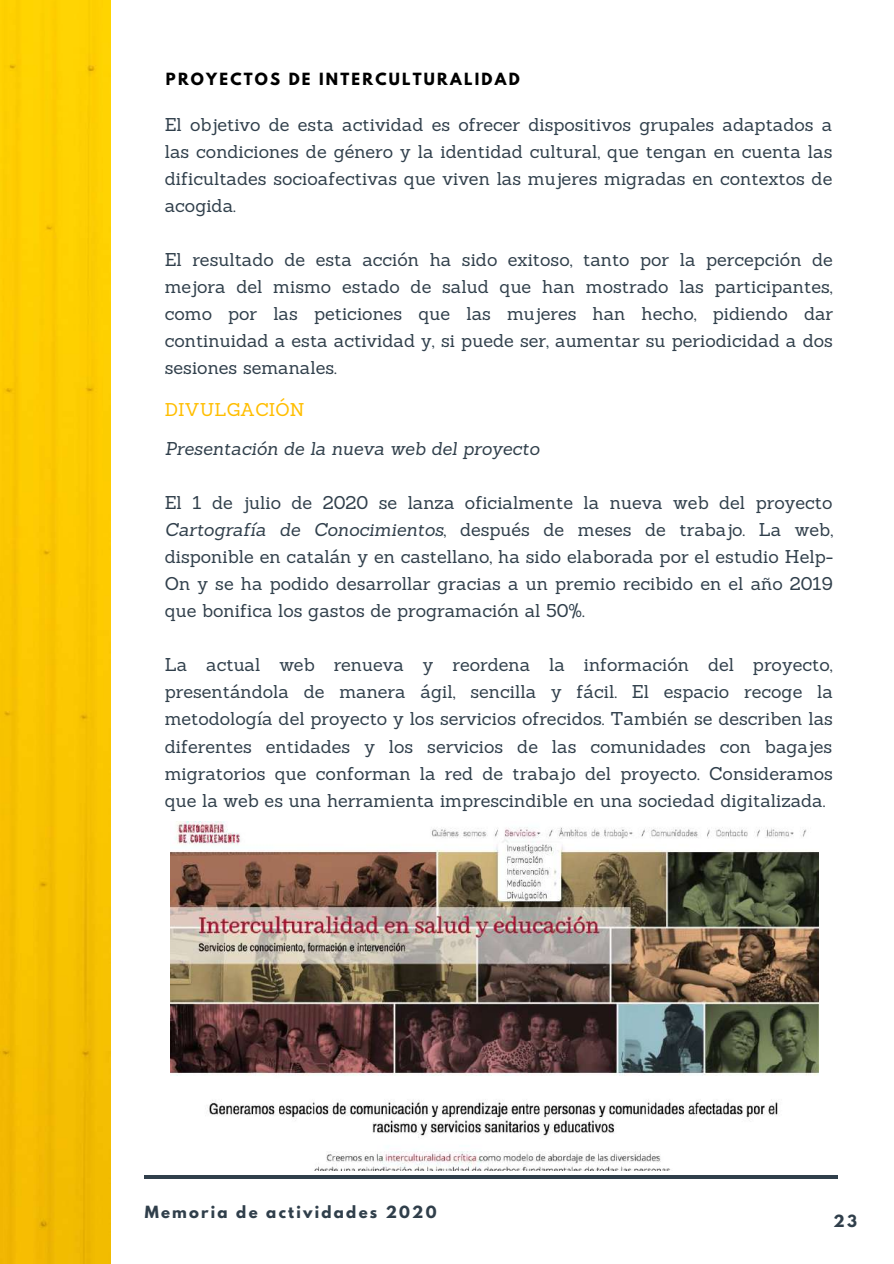
<style>
.page{position:relative;width:894px;height:1264px;background:#fff}
.page>*{position:absolute;margin:0;border:0;box-sizing:border-box;transform-origin:0 0}
.t1{font:18px/27px "Sanchez";color:#303f4b;text-align:justify}
.t2{font:italic 18px "Sanchez";color:#303f4b}
.t3{font:18px "Sanchez";color:#ffbe00}
.t4{font:700 14.85px "League Spartan";letter-spacing:.15em;color:#000}
.t5{font:700 14.85px "League Spartan";letter-spacing:.15em;color:#303f4b}
.s1{font-style:italic}
</style>
<div class="page">
<img style="left:0;top:0;width:110px;height:1263px">
<hr style="left:145px;top:1175px;width:692px;height:3px;background:#303f4b">
<img style="left:170px;top:821px;width:648px;height:349px">
<p class="t4" style="left:166px;top:71px;width:355px">PROYECTOS DE INTERCULTURALIDAD</p>
<p class="t1" style="left:165px;top:111px;width:669px">El objetivo de esta actividad es ofrecer dispositivos grupales adaptados a las condiciones de género y la identidad cultural, que tengan en cuenta las dificultades socioafectivas que viven las mujeres migradas en contextos de acogida.</p>
<p class="t1" style="left:165px;top:246px;width:669px">El resultado de esta acción ha sido exitoso, tanto por la percepción de mejora del mismo estado de salud que han mostrado las participantes, como por las peticiones que las mujeres han hecho, pidiendo dar continuidad a esta actividad y, si puede ser, aumentar su periodicidad a dos sesiones semanales.</p>
<p class="t3" style="left:165px;top:398px;width:141px">DIVULGACIÓN</p>
<p class="t2" style="left:165px;top:437px;width:376px">Presentación de la nueva web del proyecto</p>
<p class="t1" style="left:165px;top:489px;width:669px">El 1 de julio de 2020 se lanza oficialmente la nueva web del proyecto <span class="s1">Cartografía de Conocimientos</span>, después de meses de trabajo. La web, disponible en catalán y en castellano, ha sido elaborada por el estudio Help-On y se ha podido desarrollar gracias a un premio recibido en el año 2019 que bonifica los gastos de programación al 50%.</p>
<p class="t1" style="left:165px;top:651px;width:669px">La actual web renueva y reordena la información del proyecto, presentándola de manera ágil, sencilla y fácil. El espacio recoge la metodología del proyecto y los servicios ofrecidos. También se describen las diferentes entidades y los servicios de las comunidades con bagajes migratorios que conforman la red de trabajo del proyecto. Consideramos que la web es una herramienta imprescindible en una sociedad digitalizada.</p>
<p class="t5" style="left:145px;top:1204px;width:293px">Memoria de actividades 2020</p>
<p class="t5" style="left:833px;top:1213px;width:25px">23</p>
</div>
